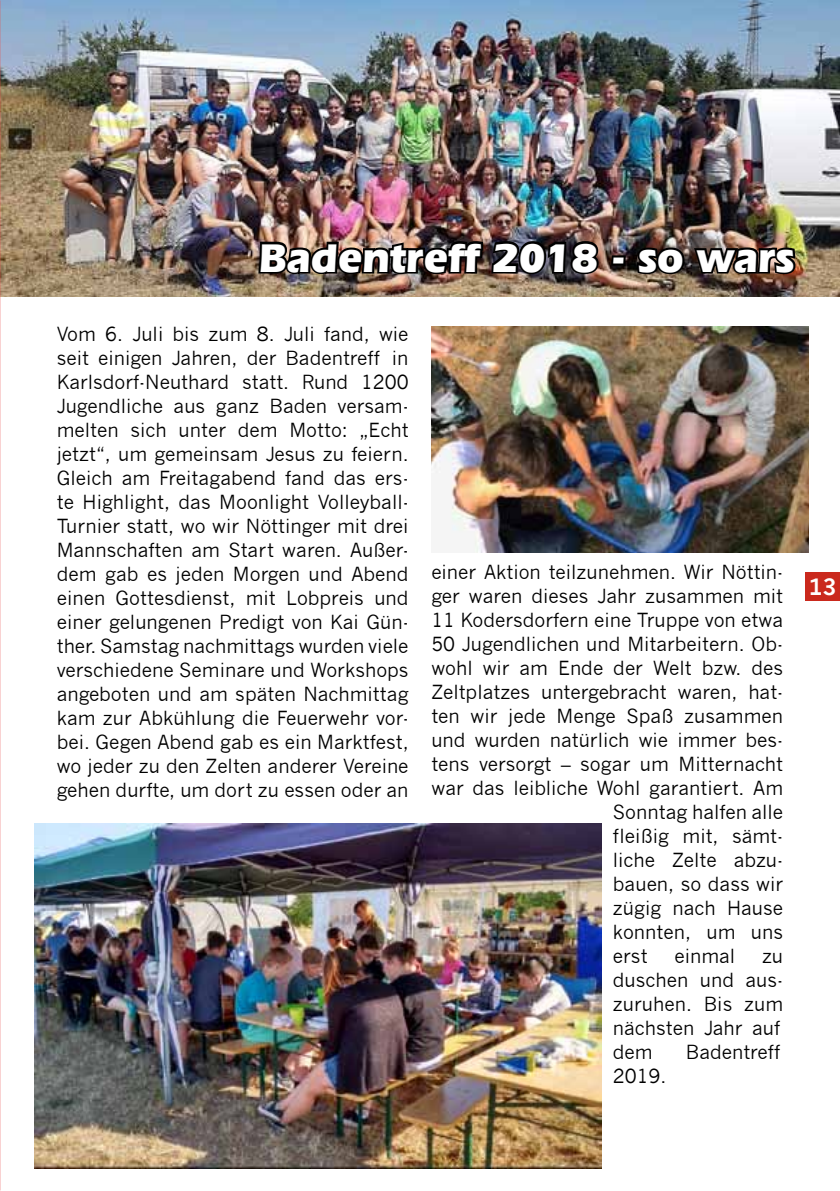
<style>
.page{position:relative;width:840px;height:1191px;background:#fff}
.page>*{position:absolute;margin:0;border:0;box-sizing:border-box;transform-origin:0 0}
.t1{font:700 42px "Eras IT Cby BT";color:#fff}
.t2{font:700 22px "News Gothic";color:#fff}
.t3{font:19px/24px "News Gothic";color:#000;text-align:justify}
</style>
<div class="page">
<div style="left:805px;top:573px;width:34px;height:28px;background:#ca291d"></div>
<img style="left:0;top:0;width:839px;height:296px">
<img style="left:0;top:0;width:1px;height:293px">
<img style="left:246px;top:82px;width:355px;height:215px">
<div style="left:611px;top:255px;width:14px;height:11px;border:4px solid #000"></div>
<img style="left:634px;top:82px;width:163px;height:215px">
<img style="left:34px;top:823px;width:567px;height:345px">
<img style="left:431px;top:326px;width:377px;height:227px">
<h1 class="t1" style="left:259px;top:231px;width:536px">Badentreff 2018 - so wars</h1>
<p class="t3" style="left:57px;top:322px;width:353px">Vom 6. Juli bis zum 8. Juli fand, wie seit einigen Jahren, der Badentreff in Karlsdorf-Neuthard statt. Rund 1200<br>Jugendliche aus ganz Baden versam&shy;melten sich unter dem Motto: „Echt jetzt“, um gemeinsam Jesus zu feiern.<br>Gleich am Freitagabend fand das ers&shy;te Highlight, das Moonlight Volleyball-Turnier statt, wo wir Nöttinger mit drei Mannschaften am Start waren. Außer&shy;dem gab es jeden Morgen und Abend einen Gottesdienst, mit Lobpreis und einer gelungenen Predigt von Kai Gün&shy;ther. Samstag nachmittags wurden viele verschiedene Seminare und Workshops angeboten und am späten Nachmittag kam zur Abkühlung die Feuerwehr vor&shy;bei. Gegen Abend gab es ein Marktfest, wo jeder zu den Zelten anderer Vereine gehen durfte, um dort zu essen oder an</p>
<p class="t3" style="left:431px;top:560px;width:353px">einer Aktion teilzunehmen. Wir Nöttin-</p>
<p class="t3" style="left:431px;top:584px;width:353px">ger waren dieses Jahr zusammen mit</p>
<p class="t3" style="left:431px;top:608px;width:353px">11 Kodersdorfern eine Truppe von etwa</p>
<p class="t3" style="left:431px;top:632px;width:353px">50 Jugendlichen und Mitarbeitern. Ob-</p>
<p class="t3" style="left:431px;top:656px;width:353px">wohl wir am Ende der Welt bzw. des</p>
<p class="t3" style="left:431px;top:680px;width:353px">Zeltplatzes untergebracht waren, hat-</p>
<p class="t3" style="left:431px;top:704px;width:353px">ten wir jede Menge Spaß zusammen</p>
<p class="t3" style="left:431px;top:728px;width:353px">und wurden natürlich wie immer bes-</p>
<p class="t3" style="left:431px;top:752px;width:353px">tens versorgt – sogar um Mitternacht</p>
<p class="t3" style="left:431px;top:776px;width:353px">war das leibliche Wohl garantiert. Am</p>
<p class="t3" style="left:612px;top:800px;width:172px">Sonntag halfen alle</p>
<p class="t3" style="left:612px;top:824px;width:172px">fleißig mit, sämt-</p>
<p class="t3" style="left:612px;top:848px;width:172px">liche Zelte abzu-</p>
<p class="t3" style="left:612px;top:872px;width:172px">bauen, so dass wir</p>
<p class="t3" style="left:612px;top:896px;width:172px">zügig nach Hause</p>
<p class="t3" style="left:612px;top:920px;width:172px">konnten, um uns</p>
<p class="t3" style="left:612px;top:944px;width:36px">erst</p>
<p class="t3" style="left:674px;top:944px;width:62px">einmal</p>
<p class="t3" style="left:612px;top:944px;width:172px;text-align:left;text-indent:149px">zu duschen und aus&shy;zuruhen. Bis zum nächsten Jahr auf dem</p>
<p class="t3" style="left:685px;top:1040px;width:96px">Badentreff</p>
<p class="t3" style="left:612px;top:1064px;width:55px">2019.</p>
<p class="t2" style="left:808px;top:573px;width:29px">13</p>
</div>
